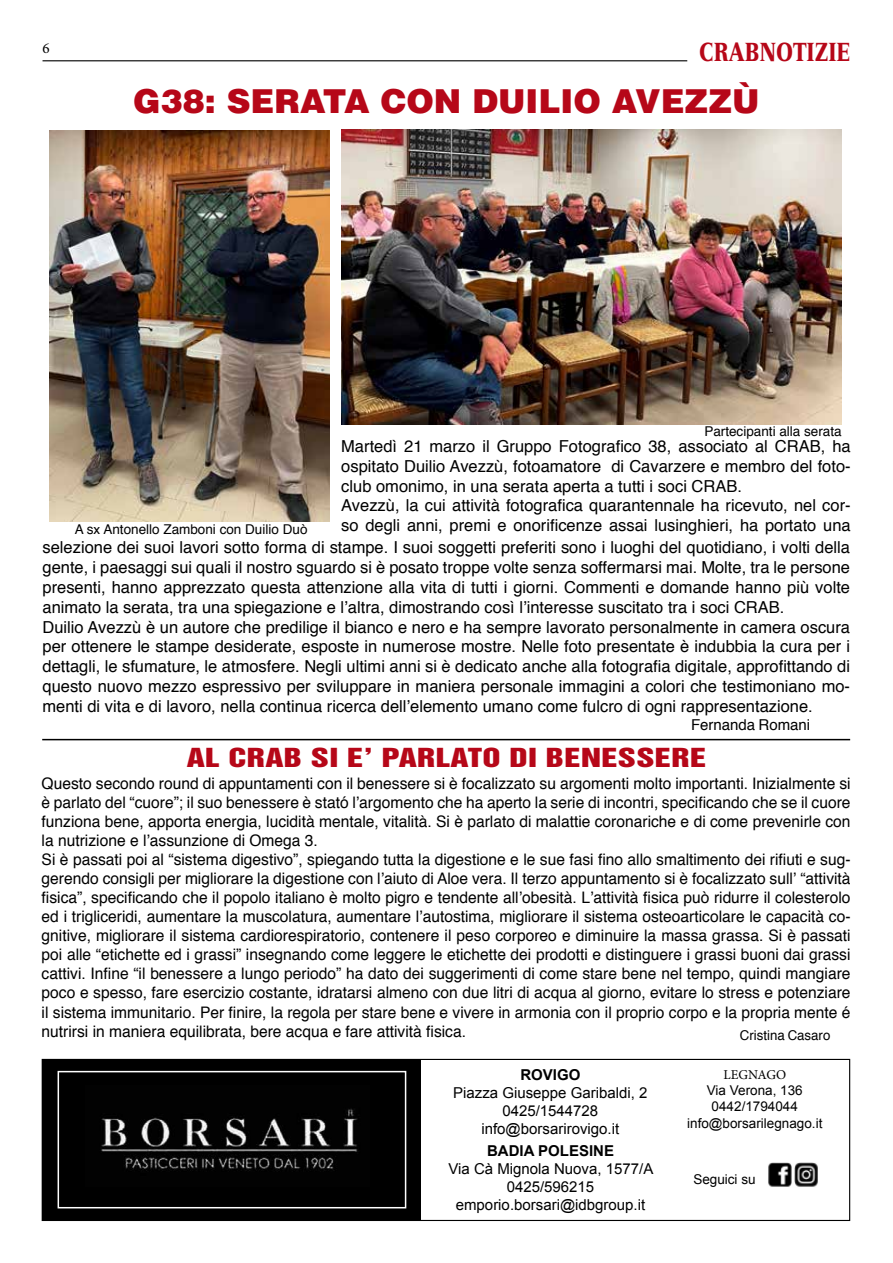
<style>
.page{position:relative;width:893px;height:1263px;background:#fff}
.page>*{position:absolute;margin:0;border:0;box-sizing:border-box;transform-origin:0 0}
.t1{font:900 33px "Helvetica";color:#b60718}
.t2{font:900 25.5px "Versailles";color:#b60718;scale:.72 1}
.t3{font:24px "Helvetica Inserat";letter-spacing:.01em;color:#b60718;scale:1.36 1}
.t4{font:16.5px/19.8px "Helvetica";color:#000}
.t5{font:15.9px/19px "Helvetica";color:#000}
.t6{font:15px/18px "Arial";color:#000;text-align:center}
.t7{font:700 15px "Arial";color:#000}
.t8{font:15px "Helvetica";color:#000}
.t9{font:15px "Minion Pro";color:#000}
.t10{font:13.5px "Helvetica";color:#000}
.t11{font:13.5px/16.2px "Arial";color:#000;text-align:center}
.t12{font:13.5px "Minion Pro";color:#000}
</style>
<div class="page">
<hr style="left:43px;top:60px;width:644px;height:1px;background:#000">
<hr style="left:42px;top:739px;width:808px;height:1px;background:#000">
<img style="left:49px;top:131px;width:281px;height:391px">
<img style="left:341px;top:130px;width:501px;height:295px">
<div style="left:42px;top:1059px;width:808px;height:162px;border:1px solid #000"></div>
<div style="left:43px;top:1060px;width:378px;height:160px;background:#000"></div>
<img style="left:101px;top:1108px;width:257px;height:63px">
<img style="left:768px;top:1162px;width:50px;height:25px">
<div style="left:58px;top:1071px;width:348px;height:137px;border:2px solid #fff"></div>
<p class="t9" style="left:43px;top:39px;width:9px">6</p>
<h2 class="t2" style="left:699px;top:36px;width:212px">CRABNOTIZIE</h2>
<h1 class="t1" style="left:133px;top:79px;width:628px">G38: SERATA CON DUILIO AVEZZÙ</h1>
<p class="t10" style="left:75px;top:519px;width:234px">A sx Antonello Zamboni con Duilio Duò</p>
<p class="t10" style="left:704px;top:421px;width:139px">Partecipanti alla serata</p>
<p class="t4" style="left:341px;top:437px;width:511px">Martedì 21 marzo il Gruppo Fotografico 38, associato al CRAB, ha ospitato Duilio Avezzù, fotoamatore di Cavarzere e membro del foto&shy;club omonimo, in una serata aperta a tutti i soci CRAB.<br>Avezzù, la cui attività fotografica quarantennale ha ricevuto, nel cor&shy;so degli anni, premi e onorificenze assai lusinghieri, ha portato una</p>
<p class="t4" style="left:43px;top:538px;width:809px">selezione dei suoi lavori sotto forma di stampe. I suoi soggetti preferiti sono i luoghi del quotidiano, i volti della gente, i paesaggi sui quali il nostro sguardo si è posato troppe volte senza soffermarsi mai. Molte, tra le persone presenti, hanno apprezzato questa attenzione alla vita di tutti i giorni. Commenti e domande hanno più volte animato la serata, tra una spiegazione e l’altra, dimostrando così l’interesse suscitato tra i soci CRAB.<br>Duilio Avezzù è un autore che predilige il bianco e nero e ha sempre lavorato personalmente in camera oscura per ottenere le stampe desiderate, esposte in numerose mostre. Nelle foto presentate è indubbia la cura per i dettagli, le sfumature, le atmosfere. Negli ultimi anni si è dedicato anche alla fotografia digitale, approfittando di questo nuovo mezzo espressivo per sviluppare in maniera personale immagini a colori che testimoniano mo&shy;menti di vita e di lavoro, nella continua ricerca dell’elemento umano come fulcro di ogni rappresentazione.</p>
<p class="t8" style="left:691px;top:714px;width:121px">Fernanda Romani</p>
<h3 class="t3" style="left:187px;top:743px;width:196px">AL CRAB SI E’ PARLATO</h3>
<h3 class="t3" style="left:510px;top:743px;width:55px">DI BENESSE</h3>
<h3 class="t3" style="left:672px;top:743px;width:25px">RE</h3>
<p class="t5" style="left:42px;top:774px;width:810px">Questo secondo round di appuntamenti con il benessere si è focalizzato su argomenti molto importanti. Inizialmente si è parlato del “cuore”; il suo benessere è stató l’argomento che ha aperto la serie di incontri, specificando che se il cuore funziona bene, apporta energia, lucidità mentale, vitalità. Si è parlato di malattie coronariche e di come prevenirle con la nutrizione e l’assunzione di Omega 3.<br>Si è passati poi al “sistema digestivo”, spiegando tutta la digestione e le sue fasi fino allo smaltimento dei rifiuti e sug&shy;gerendo consigli per migliorare la digestione con l’aiuto di Aloe vera. Il terzo appuntamento si è focalizzato sull’ “attività fisica”, specificando che il popolo italiano è molto pigro e tendente all’obesità. L’attività fisica può ridurre il colesterolo ed i trigliceridi, aumentare la muscolatura, aumentare l’autostima, migliorare il sistema osteoarticolare le capacità co&shy;gnitive, migliorare il sistema cardiorespiratorio, contenere il peso corporeo e diminuire la massa grassa. Si è passati poi alle “etichette ed i grassi” insegnando come leggere le etichette dei prodotti e distinguere i grassi buoni dai grassi cattivi. Infine “il benessere a lungo periodo” ha dato dei suggerimenti di come stare bene nel tempo, quindi mangiare poco e spesso, fare esercizio costante, idratarsi almeno con due litri di acqua al giorno, evitare lo stress e potenziare il sistema immunitario. Per finire, la regola per stare bene e vivere in armonia con il proprio corpo e la propria mente é nutrirsi in maniera equilibrata, bere acqua e fare attività fisica.</p>
<p class="t10" style="left:740px;top:1024px;width:92px">Cristina Casaro</p>
<p class="t7" style="left:520px;top:1065px;width:62px">ROVIGO</p>
<p class="t6" style="left:453px;top:1084px;width:196px">Piazza Giuseppe Garibaldi, 2<br>0425/1544728 info@borsarirovigo.it</p>
<p class="t7" style="left:487px;top:1141px;width:128px">BADIA POLESINE</p>
<p class="t6" style="left:448px;top:1160px;width:206px">Via Cà Mignola Nuova, 1577/A<br>0425/596215 emporio.borsari@idbgroup.it</p>
<p class="t12" style="left:723px;top:1066px;width:63px">LEGNAGO</p>
<p class="t11" style="left:687px;top:1082px;width:137px">Via Verona, 136<br>0442/1794044 info@borsarilegnago.it</p>
<p class="t11" style="left:693px;top:1172px;width:64px">Seguici su</p>
</div>
